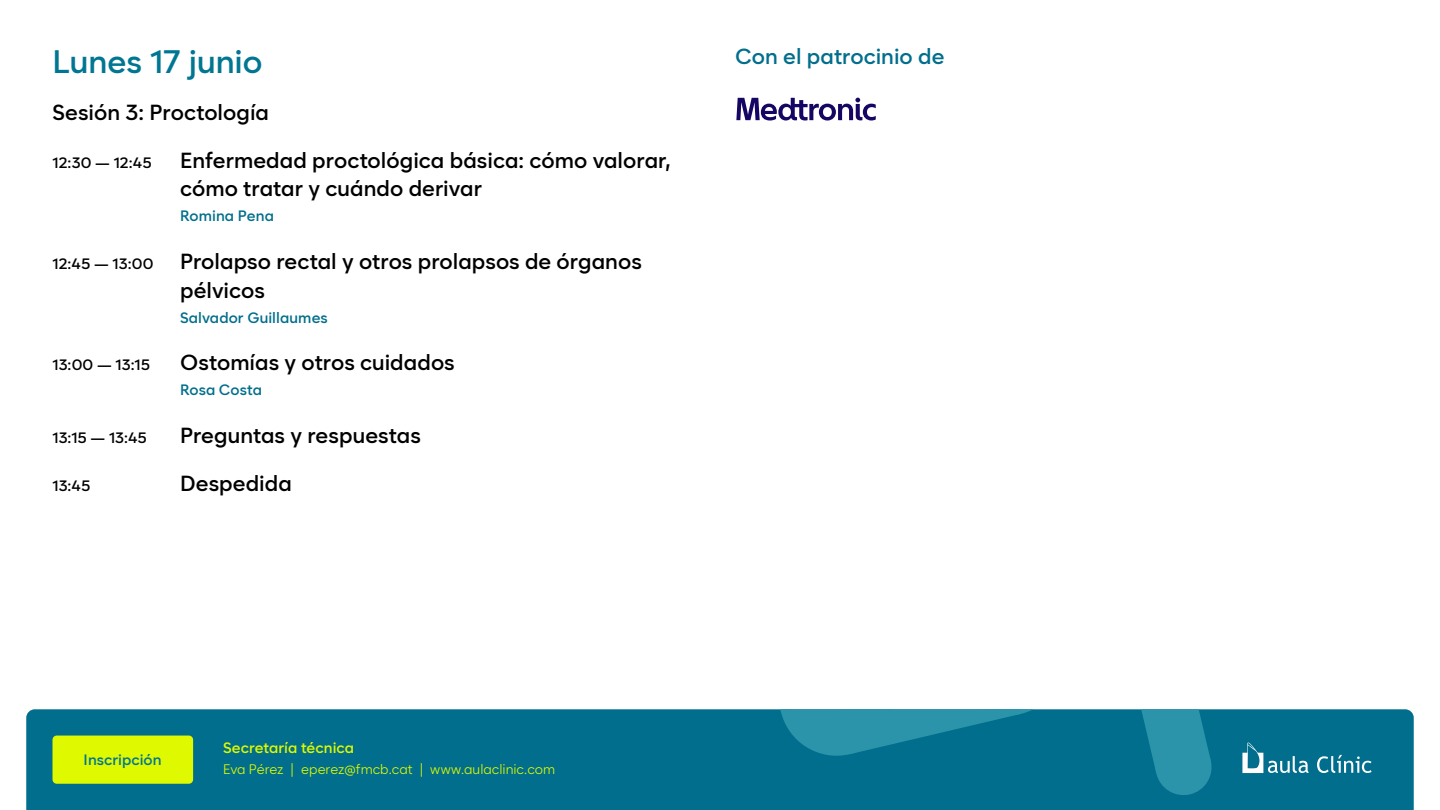
<style>
.page{position:relative;width:1440px;height:810px;background:#fff}
.page>*{position:absolute;margin:0;border:0;box-sizing:border-box;transform-origin:0 0}
.t1{font:600 32.4px "Cadiz";color:#007692}
.t2{font:600 21.75px/28.5px "Cadiz";letter-spacing:.005em;color:#000}
.t3{font:600 21.75px "Cadiz";letter-spacing:.005em;color:#006e8c}
.t4{font:600 15px "Cadiz";letter-spacing:.01em;color:#000}
.t5{font:600 15px "Cadiz";letter-spacing:.005em;color:#006e8c}
.t6{font:600 15px "Cadiz";letter-spacing:.005em;color:#dff900}
.t7{font:600 15px "Cadiz";letter-spacing:.01em;color:#007692}
.t8{font:13.5px "Cadiz";letter-spacing:.005em;color:#dff900}
.s1{font-size:15px}
</style>
<div class="page">
<div style="left:26px;top:709px;width:1388px;height:101px;background:#006e8c"></div>
<svg style="left:1123px;top:709px;width:91px;height:89px;background:#18839d"></svg>
<svg style="left:660px;top:709px;width:411px;height:52px;background:#0e7a95"></svg>
<svg style="left:1242px;top:743px;width:130px;height:30px;background:#318aa2"></svg>
<div style="left:52px;top:736px;width:141px;height:48px;background:#dff900;border-radius:4px"></div>
<svg style="left:736px;top:98px;width:140px;height:23px"></svg>
<h1 class="t1" style="left:52px;top:42px;width:211px">Lunes 17 junio</h1>
<p class="t3" style="left:735px;top:43px;width:211px">Con el patrocinio de</p>
<p class="t2" style="left:52px;top:98px;width:218px">Sesión 3: Proctología</p>
<p class="t4" style="left:52px;top:154px;width:101px">12:30 — 12:45</p>
<p class="t2" style="left:180px;top:146px;width:492px">Enfermedad proctológica básica: cómo valorar, cómo tratar y cuándo derivar</p>
<p class="t5" style="left:180px;top:207px;width:95px">Romina Pena</p>
<p class="t2" style="left:180px;top:247px;width:463px;text-indent:-128px"><span class="s1">12:45 — 13:00</span> Prolapso rectal y otros prolapsos de órganos pélvicos</p>
<p class="t5" style="left:180px;top:308px;width:149px">Salvador Guillaumes</p>
<p class="t4" style="left:52px;top:356px;width:99px">13:00 — 13:15</p>
<p class="t2" style="left:180px;top:348px;width:276px">Ostomías y otros cuidados</p>
<p class="t5" style="left:180px;top:381px;width:83px">Rosa Costa</p>
<p class="t4" style="left:52px;top:429px;width:96px">13:15 — 13:45</p>
<p class="t2" style="left:180px;top:421px;width:242px">Preguntas y respuestas</p>
<p class="t4" style="left:52px;top:476px;width:39px">13:45</p>
<p class="t2" style="left:180px;top:469px;width:113px">Despedida</p>
<p class="t7" style="left:84px;top:750px;width:80px">Inscripción</p>
<p class="t6" style="left:223px;top:738px;width:132px">Secretaría técnica</p>
<p class="t8" style="left:223px;top:762px;width:334px">Eva Pérez | eperez@fmcb.cat | www.aulaclinic.com</p>
</div>
